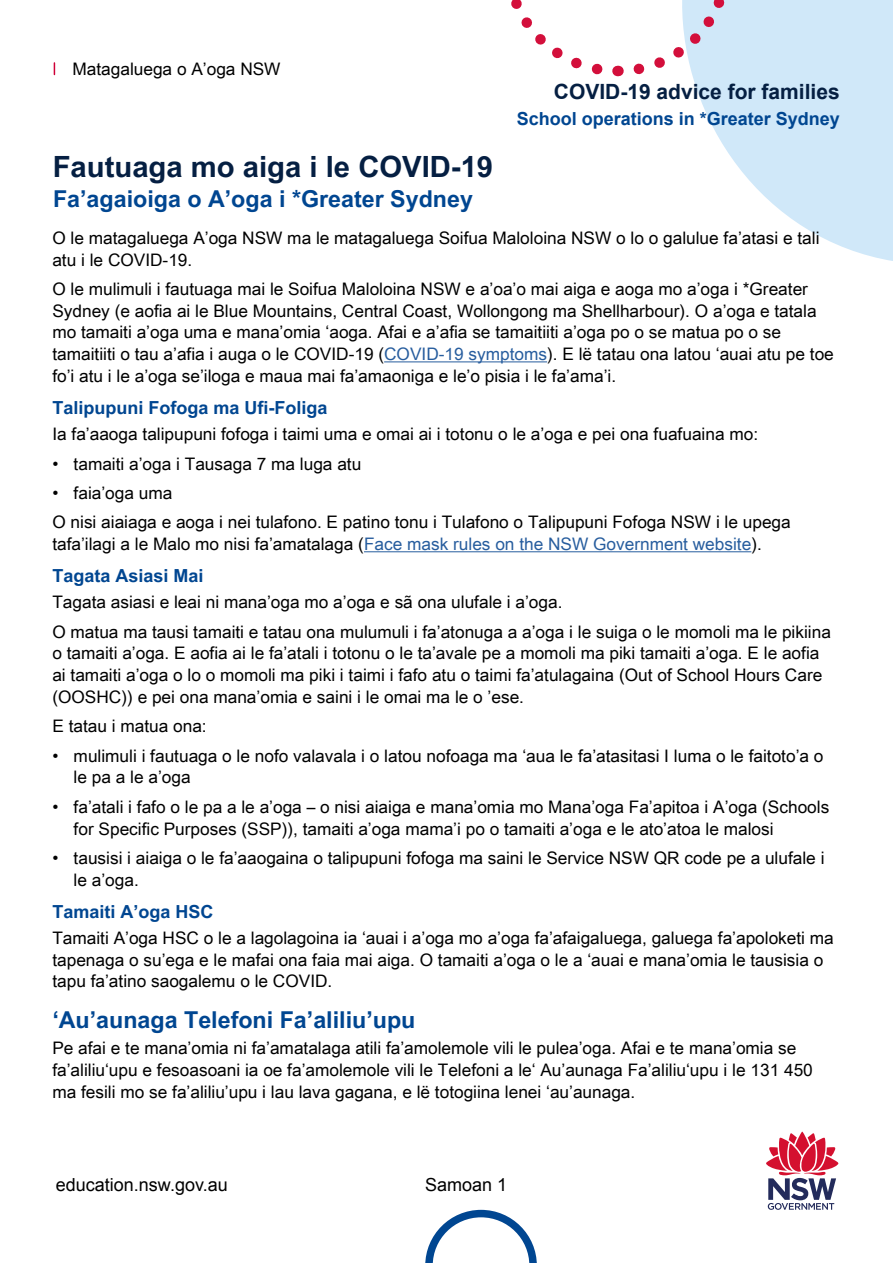
<style>
.page{position:relative;width:893px;height:1263px;background:#fff}
.page>*{position:absolute;margin:0;border:0;box-sizing:border-box;transform-origin:0 0}
.t1{font:700 29.25px "Arial Unicode MS";color:#051f42}
.t2{font:700 23.25px "Arial Unicode MS";color:#004691}
.t3{font:700 21px "Arial";color:#051f42}
.t4{font:700 18px "Arial Unicode MS";color:#004691}
.t5{font:700 18px "Arial";color:#004691}
.t6{font:18px "Arial";color:#000}
.body{font:17.25px/21.8px "Arial Unicode MS";color:#000}
.s1{color:#275d9e}
.s2{font-family:"Arial"}
</style>
<div class="page">
<svg style="left:618px;top:0;width:275px;height:261px;fill:#d0e8f9"></svg>
<svg style="left:54px;top:63px;width:1px;height:12px"></svg>
<svg style="left:511px;top:0;width:107px;height:77px"></svg>
<svg style="left:626px;top:0;width:112px;height:81px"></svg>
<svg style="left:425px;top:1210px;width:112px;height:53px"></svg>
<svg style="left:766px;top:1131px;width:73px;height:79px"></svg>
<hr style="left:384px;top:361px;width:163px;height:1px;background:#275d9e">
<hr style="left:364px;top:551px;width:387px;height:1px;background:#275d9e">
<p class="body" style="left:72px;top:57px;width:210px">Matagaluega o A’oga NSW</p>
<p class="t3" style="left:554px;top:78px;width:287px">COVID-19 advice for families</p>
<p class="t5" style="left:517px;top:107px;width:325px">School operations in *Greater Sydney</p>
<h1 class="t1" style="left:53px;top:145px;width:442px">Fautuaga mo aiga i le COVID-19</h1>
<h2 class="t2" style="left:53px;top:182px;width:421px">Fa’agaioiga o A’oga i *Greater Sydney</h2>
<p class="body" style="left:52px;top:226px;width:769px">O le matagaluega A’oga NSW ma le matagaluega Soifua Maloloina NSW o lo o galulue fa’atasi e tali atu i le COVID-19.</p>
<p class="body" style="left:52px;top:278px;width:783px">O le mulimuli i fautuaga mai le Soifua Maloloina NSW e a’oa’o mai aiga e aoga mo a’oga i *Greater Sydney (e aofia ai le Blue Mountains, Central Coast, Wollongong ma Shellharbour). O a’oga e tatala mo tamaiti a’oga uma e mana’omia ‘aoga. Afai e a’afia se tamaitiiti a’oga po o se matua po o se tamaitiiti o tau a’afia i auga o le COVID-19 (<span class="s1">COVID-19 symptoms</span>). E lë tatau ona latou ‘auai atu pe toe fo’i atu i le a’oga se’iloga e maua mai fa’amaoniga e le’o pisia i le fa’ama’i.</p>
<h3 class="t4" style="left:52px;top:394px;width:277px">Talipupuni Fofoga ma Ufi-Foliga</h3>
<p class="body" style="left:52px;top:423px;width:707px">Ia fa’aaoga talipupuni fofoga i taimi uma e omai ai i totonu o le a’oga e pei ona fuafuaina mo:</p>
<p class="body" style="left:52px;top:452px;width:310px"><span class="s2">•</span> tamaiti a’oga i Tausaga 7 ma luga atu</p>
<p class="body" style="left:52px;top:482px;width:122px"><span class="s2">•</span> faia’oga uma</p>
<p class="body" style="left:52px;top:511px;width:740px">O nisi aiaiaga e aoga i nei tulafono. E patino tonu i Tulafono o Talipupuni Fofoga NSW i le upega tafa’ilagi a le Malo mo nisi fa’amatalaga (<span class="s1">Face mask rules on the NSW Government website</span>).</p>
<h3 class="t4" style="left:52px;top:563px;width:153px">Tagata Asiasi Mai</h3>
<p class="body" style="left:52px;top:591px;width:512px">Tagata asiasi e leai ni mana’oga mo a’oga e sã ona ulufale i a’oga.</p>
<p class="body" style="left:52px;top:620px;width:780px">O matua ma tausi tamaiti e tatau ona mulumuli i fa’atonuga a a’oga i le suiga o le momoli ma le pikiina o tamaiti a’oga. E aofia ai le fa’atali i totonu o le ta’avale pe a momoli ma piki tamaiti a’oga. E le aofia ai tamaiti a’oga o lo o momoli ma piki i taimi i fafo atu o taimi fa’atulagaina (Out of School Hours Care (OOSHC)) e pei ona mana’omia e saini i le omai ma le o ’ese.</p>
<p class="body" style="left:52px;top:715px;width:156px">E tatau i matua ona:</p>
<p class="body" style="left:74px;top:744px;width:751px;text-indent:-21px"><span class="s2">•</span> mulimuli i fautuaga o le nofo valavala i o latou nofoaga ma ‘aua le fa’atasitasi I luma o le faitoto’a o le pa a le a’oga</p>
<p class="body" style="left:74px;top:795px;width:757px;text-indent:-21px"><span class="s2">•</span> fa’atali i fafo o le pa a le a’oga – o nisi aiaiga e mana’omia mo Mana’oga Fa’apitoa i A’oga (Schools for Specific Purposes (SSP)), tamaiti a’oga mama’i po o tamaiti a’oga e le ato’atoa le malosi</p>
<p class="body" style="left:74px;top:847px;width:752px;text-indent:-21px"><span class="s2">•</span> tausisi i aiaiga o le fa’aaogaina o talipupuni fofoga ma saini le Service NSW QR code pe a ulufale i le a’oga.</p>
<h3 class="t4" style="left:52px;top:898px;width:163px">Tamaiti A’oga HSC</h3>
<p class="body" style="left:52px;top:927px;width:783px">Tamaiti A’oga HSC o le a lagolagoina ia ‘auai i a’oga mo a’oga fa’afaigaluega, galuega fa’apoloketi ma tapenaga o su’ega e le mafai ona faia mai aiga. O tamaiti a’oga o le a ‘auai e mana’omia le tausisia o tapu fa’atino saogalemu o le COVID.</p>
<h2 class="t2" style="left:52px;top:1003px;width:365px">‘Au’aunaga Telefoni Fa’aliliu’upu</h2>
<p class="body" style="left:52px;top:1037px;width:762px">Pe afai e te mana’omia ni fa’amatalaga atili fa’amolemole vili le pulea’oga. Afai e te mana’omia se fa’aliliu‘upu e fesoasoani ia oe fa’amolemole vili le Telefoni a le‘ Au’aunaga Fa’aliliu‘upu i le 131 450 ma fesili mo se fa’aliliu’upu i lau lava gagana, e lë totogiina lenei ‘au’aunaga.</p>
<p class="t6" style="left:56px;top:1173px;width:173px">education.nsw.gov.au</p>
<p class="t6" style="left:425px;top:1173px;width:84px">Samoan 1</p>
</div>
